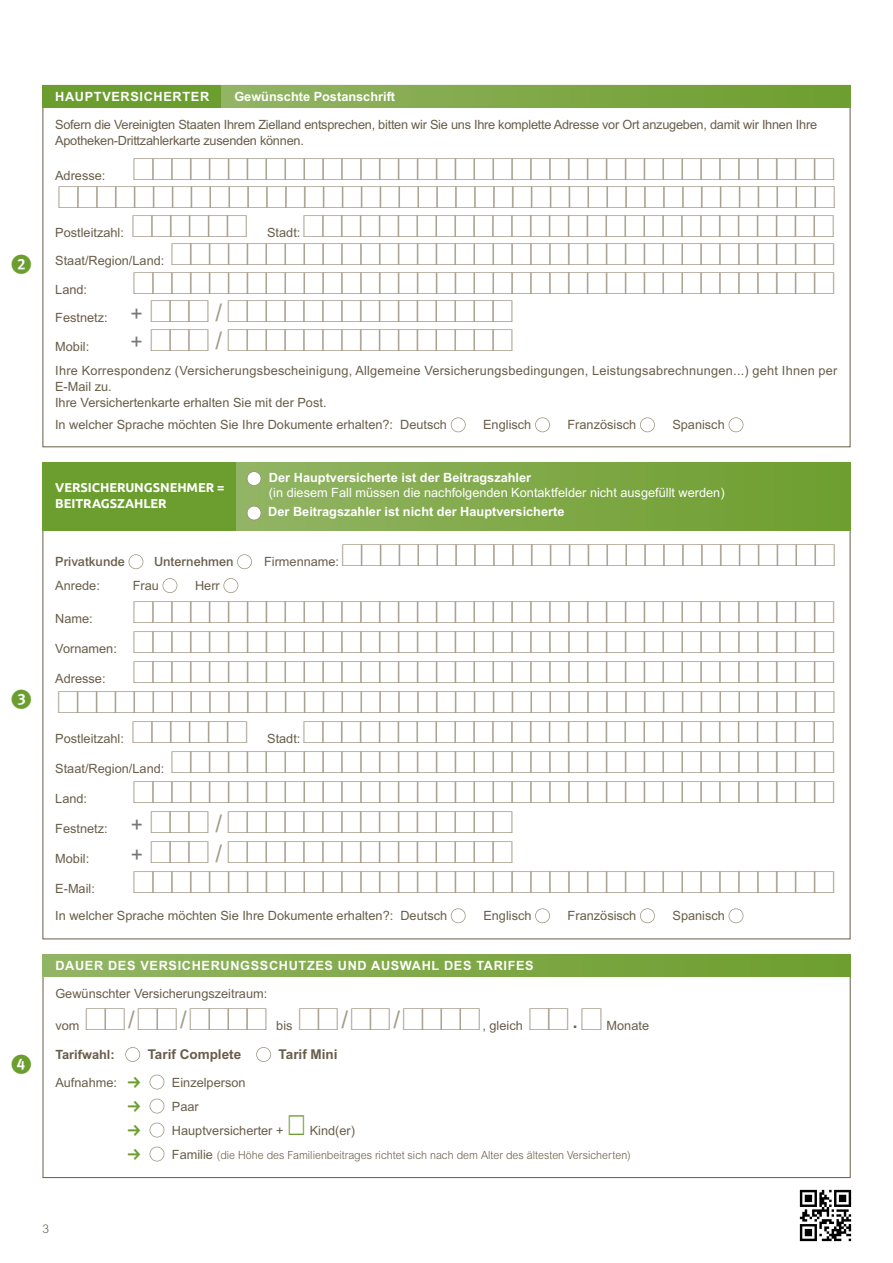
<style>
.page{position:relative;width:893px;height:1263px;background:#fff}
.page>*{position:absolute;margin:0;border:0;box-sizing:border-box;transform-origin:0 0}
.t1{font:28.5px "FF Dingbests";color:#6c9e2f}
.t2{font:24px "Arial";color:#a29988}
.t3{font:21px "Arial";color:#76787b}
.t4{font:19.5px "FF Dingbests";color:#6c9e2f}
.t5{font:700 13.5px "Arial";color:#685d49}
.t6{font:12.75px/27px "Arial";color:#685d49}
.t7{font:12.75px/15.8px "Arial";letter-spacing:.02em;color:#685d49}
.t8{font:12.75px/15.8px "Arial";letter-spacing:-.02em;color:#685d49}
.t9{font:700 12.75px "Arial";color:#fff}
.t10{font:12.75px "Arial";color:#fff}
.t11{font:700 12.75px "Arial";letter-spacing:.05em;color:#fff}
.t12{font:700 12.75px/15.3px "Ubuntu";letter-spacing:-.005em;color:#fff}
.t13{font:500 12.75px "Arial";color:#685d49}
.t14{font:700 12.75px "Arial";color:#685d49}
.t15{font:300 12px "Arial";color:#685d49}
.t16{font:300 11.25px "Arial";color:#685d49;scale:.95 1}
.s1{font-size:21px;color:#76787b}
.s2{font-size:24px}
.s3{font-family:"FF Dingbests";font-size:19.5px;color:#6c9e2f}
.s4{font-weight:400;font-size:12.75px}
</style>
<div class="page">
<img style="left:799px;top:1189px;width:53px;height:53px">
<div style="left:43px;top:85px;width:179px;height:22px;background:#6c9e2f"></div>
<div style="left:222px;top:85px;width:628px;height:22px;background:linear-gradient(to right,#92b464,#6d9e2d)"></div>
<div style="left:451px;top:417px;width:15px;height:15px;border:2px solid #9d9684;border-radius:50%"></div>
<div style="left:535px;top:417px;width:15px;height:15px;border:2px solid #9d9684;border-radius:50%"></div>
<div style="left:640px;top:417px;width:15px;height:15px;border:2px solid #9d9684;border-radius:50%"></div>
<div style="left:729px;top:417px;width:14px;height:15px;border:2px solid #9d9684;border-radius:50%"></div>
<div style="left:235px;top:463px;width:615px;height:68px;background:linear-gradient(to right,#92b464,#6d9e2d)"></div>
<div style="left:43px;top:463px;width:193px;height:68px;background:#6c9e2f"></div>
<div style="left:237px;top:554px;width:15px;height:15px;border:2px solid #9d9684;border-radius:50%"></div>
<div style="left:162px;top:578px;width:15px;height:15px;border:2px solid #9d9684;border-radius:50%"></div>
<div style="left:247px;top:472px;width:14px;height:13px;background:#fff;border-radius:50%"></div>
<div style="left:247px;top:471px;width:14px;height:15px;border:2px solid #9d9684;border-radius:50%"></div>
<div style="left:247px;top:506px;width:14px;height:14px;background:#fff;border-radius:50%"></div>
<div style="left:247px;top:506px;width:14px;height:14px;border:2px solid #9d9684;border-radius:50%"></div>
<div style="left:451px;top:908px;width:15px;height:15px;border:2px solid #9d9684;border-radius:50%"></div>
<div style="left:535px;top:908px;width:15px;height:15px;border:2px solid #9d9684;border-radius:50%"></div>
<div style="left:640px;top:908px;width:15px;height:15px;border:2px solid #9d9684;border-radius:50%"></div>
<div style="left:729px;top:908px;width:14px;height:15px;border:2px solid #9d9684;border-radius:50%"></div>
<div style="left:223px;top:578px;width:15px;height:15px;border:2px solid #9d9684;border-radius:50%"></div>
<div style="left:129px;top:554px;width:14px;height:15px;border:2px solid #9d9684;border-radius:50%"></div>
<div style="left:43px;top:955px;width:808px;height:22px;background:linear-gradient(to right,#92b464,#6d9d2d)"></div>
<div style="left:150px;top:1074px;width:14px;height:15px;border:2px solid #9d9684;border-radius:50%"></div>
<div style="left:125px;top:1047px;width:15px;height:15px;border:2px solid #9d9684;border-radius:50%"></div>
<div style="left:256px;top:1047px;width:15px;height:15px;border:2px solid #9d9684;border-radius:50%"></div>
<div style="left:150px;top:1098px;width:14px;height:15px;border:2px solid #9d9684;border-radius:50%"></div>
<div style="left:150px;top:1122px;width:14px;height:15px;border:2px solid #9d9684;border-radius:50%"></div>
<div style="left:150px;top:1146px;width:14px;height:15px;border:2px solid #9d9684;border-radius:50%"></div>
<h1 class="t1" style="left:9px;top:247px;width:26px">2</h1>
<h1 class="t1" style="left:9px;top:683px;width:26px">3</h1>
<h1 class="t1" style="left:9px;top:1047px;width:26px">4</h1>
<p class="t11" style="left:55px;top:89px;width:155px">HAUPTVERSICHERTER</p>
<p class="t9" style="left:234px;top:89px;width:162px">Gewünschte Postanschrift</p>
<p class="t8" style="left:55px;top:117px;width:763px">Sofern die Vereinigten Staaten Ihrem Zielland entsprechen, bitten wir Sie uns Ihre komplette Adresse vor Ort anzugeben, damit wir Ihnen Ihre<br>Apotheken-Drittzahlerkarte zusenden können.</p>
<p class="t6" style="left:55px;top:162px;width:52px">Adresse:</p>
<p class="t6" style="left:55px;top:219px;width:70px">Postleitzahl:</p>
<p class="t6" style="left:267px;top:219px;width:35px">Stadt:</p>
<p class="t6" style="left:55px;top:247px;width:111px">Staat/Region/Land:</p>
<p class="t6" style="left:55px;top:276px;width:33px">Land:</p>
<p class="t6" style="left:55px;top:304px;width:89px">Festnetz: <span class="s1">+</span></p>
<h2 class="t2" style="left:216px;top:298px;width:8px">/</h2>
<p class="t6" style="left:55px;top:333px;width:36px">Mobil:</p>
<h3 class="t3" style="left:131px;top:330px;width:14px">+</h3>
<h2 class="t2" style="left:216px;top:327px;width:8px">/</h2>
<p class="t7" style="left:55px;top:363px;width:784px">Ihre Korrespondenz (Versicherungsbescheinigung, Allgemeine Versicherungsbedingungen, Leistungsabrechnungen...) geht Ihnen per<br>E-Mail zu.<br>Ihre Versichertenkarte erhalten Sie mit der Post.</p>
<p class="t6" style="left:55px;top:411px;width:393px">In welcher Sprache möchten Sie Ihre Dokumente erhalten?: Deutsch</p>
<p class="t6" style="left:483px;top:411px;width:50px">Englisch</p>
<p class="t6" style="left:567px;top:411px;width:70px">Französisch</p>
<p class="t6" style="left:672px;top:411px;width:54px">Spanisch</p>
<p class="t12" style="left:55px;top:480px;width:171px">VERSICHERUNGSNEHMER =<br>BEITRAGSZAHLER</p>
<p class="t9" style="left:269px;top:470px;width:264px">Der Hauptversicherte ist der Beitragszahler</p>
<p class="t10" style="left:269px;top:485px;width:457px">(in diesem Fall müssen die nachfolgenden Kontaktfelder nicht ausgefüllt werden)</p>
<p class="t9" style="left:268px;top:504px;width:298px">Der Beitragszahler ist nicht der Hauptversicherte</p>
<p class="t13" style="left:55px;top:554px;width:71px">Privatkunde</p>
<p class="t13" style="left:154px;top:554px;width:81px">Unternehmen</p>
<p class="t6" style="left:264px;top:548px;width:77px">Firmenname:</p>
<p class="t6" style="left:55px;top:572px;width:46px">Anrede:</p>
<p class="t6" style="left:133px;top:572px;width:28px">Frau</p>
<p class="t6" style="left:195px;top:572px;width:26px">Herr</p>
<p class="t6" style="left:55px;top:605px;width:39px">Name:</p>
<p class="t6" style="left:55px;top:635px;width:63px">Vornamen:</p>
<p class="t6" style="left:55px;top:665px;width:52px">Adresse:</p>
<p class="t6" style="left:55px;top:725px;width:70px">Postleitzahl:</p>
<p class="t6" style="left:267px;top:725px;width:35px">Stadt:</p>
<p class="t6" style="left:55px;top:755px;width:111px">Staat/Region/Land:</p>
<p class="t6" style="left:55px;top:785px;width:33px">Land:</p>
<p class="t6" style="left:55px;top:815px;width:89px">Festnetz: <span class="s1">+</span></p>
<h2 class="t2" style="left:216px;top:809px;width:8px">/</h2>
<p class="t6" style="left:55px;top:845px;width:36px">Mobil:</p>
<h3 class="t3" style="left:131px;top:842px;width:14px">+</h3>
<h2 class="t2" style="left:216px;top:839px;width:8px">/</h2>
<p class="t6" style="left:55px;top:875px;width:393px">E-Mail:<br>In welcher Sprache möchten Sie Ihre Dokumente erhalten?: Deutsch</p>
<p class="t6" style="left:483px;top:902px;width:50px">Englisch</p>
<p class="t6" style="left:568px;top:902px;width:70px">Französisch</p>
<p class="t6" style="left:672px;top:902px;width:54px">Spanisch</p>
<p class="t11" style="left:55px;top:958px;width:480px">DAUER DES VERSICHERUNGSSCHUTZES UND AUSWAHL DES TARIFES</p>
<p class="t6" style="left:55px;top:980px;width:213px">Gewünschter Versicherungszeitraum:</p>
<p class="t6" style="left:55px;top:1012px;width:26px">vom</p>
<h2 class="t2" style="left:128px;top:1006px;width:8px">/</h2>
<h2 class="t2" style="left:180px;top:1006px;width:8px">/</h2>
<p class="t6" style="left:276px;top:1012px;width:18px">bis</p>
<h2 class="t2" style="left:341px;top:1006px;width:8px">/</h2>
<h2 class="t2" style="left:393px;top:1006px;width:8px">/</h2>
<p class="t6" style="left:482px;top:1012px;width:42px">, gleich</p>
<p class="t6" style="left:572px;top:1012px;width:79px"><span class="s2">.</span> Monate</p>
<p class="t14" style="left:55px;top:1047px;width:61px">Tarifwahl:</p>
<p class="t5" style="left:148px;top:1046px;width:95px">Tarif Complete</p>
<p class="t5" style="left:279px;top:1046px;width:61px">Tarif Mini</p>
<p class="t6" style="left:55px;top:1069px;width:88px">Aufnahme: <span class="s3">f</span></p>
<p class="t6" style="left:172px;top:1069px;width:75px">Einzelperson</p>
<h3 class="t4" style="left:127px;top:1095px;width:17px">f</h3>
<p class="t6" style="left:172px;top:1093px;width:28px">Paar</p>
<h3 class="t4" style="left:127px;top:1119px;width:17px">f</h3>
<p class="t6" style="left:172px;top:1117px;width:113px">Hauptversicherter +</p>
<p class="t6" style="left:310px;top:1117px;width:47px">Kind(er)</p>
<h3 class="t4" style="left:127px;top:1143px;width:17px">f</h3>
<p class="t16" style="left:172px;top:1148px;width:485px"><span class="s4">Familie</span> (die Höhe des Familienbeitrages richtet sich nach dem Alter des ältesten Versicherten)</p>
<p class="t15" style="left:42px;top:1222px;width:8px">3</p>
</div>
